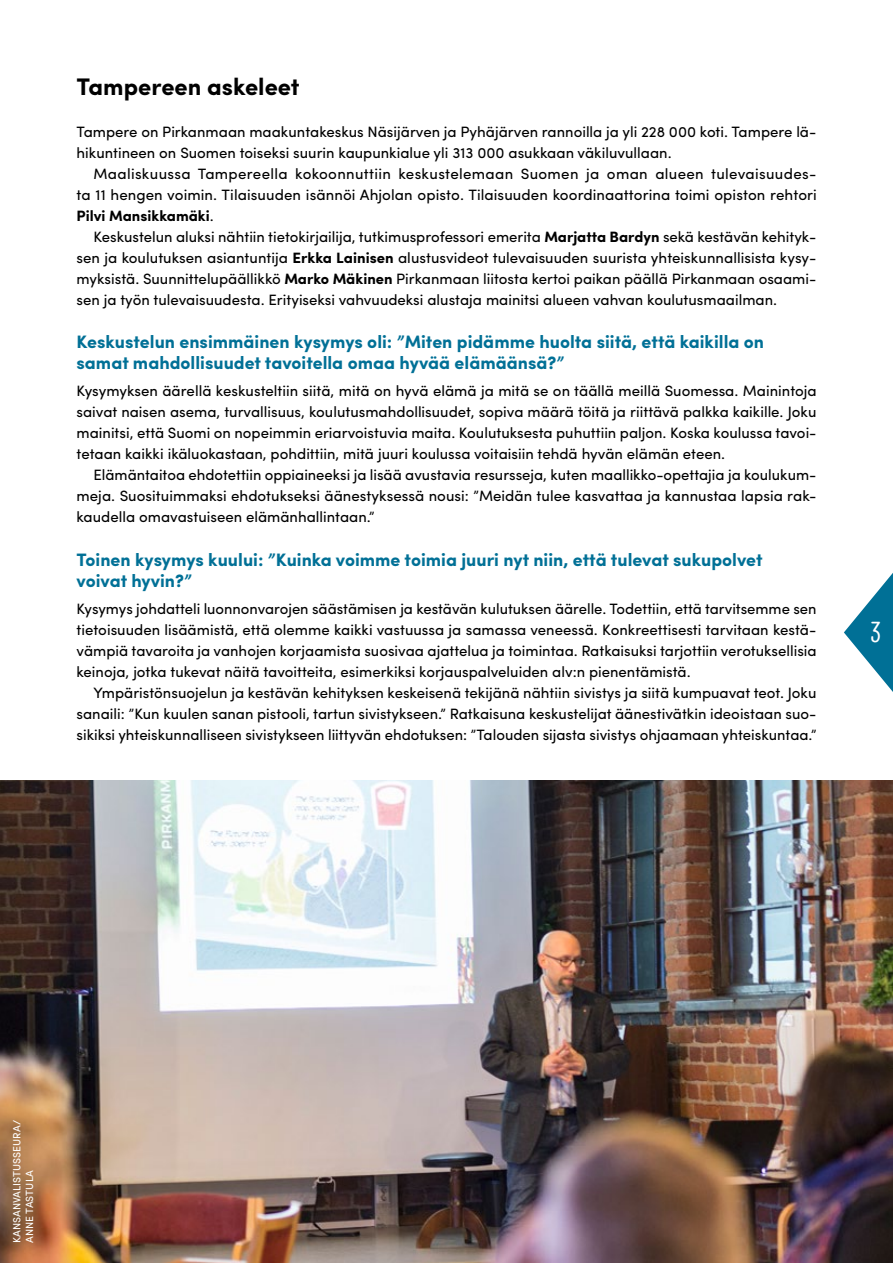
<style>
.page{position:relative;width:893px;height:1263px;background:#fff}
.page>*{position:absolute;margin:0;border:0;box-sizing:border-box;transform-origin:0 0}
.t1{font:700 27px "Karmina";color:#fff}
.t2{font:700 24px "Sofia Pro";color:#000}
.t3{font:700 18px/21.6px "Sofia Pro";color:#007096}
.t4{font:15px/21px "Sofia Pro";color:#000}
.t5{font:15px "Sofia Pro";letter-spacing:.02em;color:#000}
.t6{font:700 15px "Sofia Pro";color:#000}
.t7{font:10.5px/12.6px "Sofia Pro";color:#fff}
.s1{font-weight:400}
.s2{font-weight:700}
</style>
<div class="page">
<img style="left:0;top:780px;width:893px;height:483px">
<svg style="left:844px;top:573px;width:49px;height:119px"></svg>
<h2 class="t2" style="left:77px;top:68px;width:225px">Tampereen askeleet</h2>
<p class="t4" style="left:77px;top:120px;width:741px">Tampere on Pirkanmaan maakuntakeskus Näsijärven ja Pyhäjärven rannoilla ja yli 228 000 koti. Tampere lä-</p>
<p class="t4" style="left:77px;top:141px;width:597px">hikuntineen on Suomen toiseksi suurin kaupunkialue yli 313 000 asukkaan väkiluvullaan.</p>
<p class="t5" style="left:94px;top:162px;width:99px">Maaliskuussa</p>
<p class="t6" style="left:77px;top:204px;width:139px">Pilvi Mansikkamäki<span class="s1">.</span></p>
<p class="t5" style="left:198px;top:162px;width:91px">Tampereella</p>
<p class="t5" style="left:295px;top:162px;width:97px">kokoonnuttiin</p>
<p class="t5" style="left:398px;top:162px;width:116px">keskustelemaan</p>
<p class="t4" style="left:655px;top:162px;width:50px">alueen</p>
<p class="t5" style="left:711px;top:162px;width:107px">tulevaisuudes-</p>
<p class="t4" style="left:586px;top:162px;width:15px">ja</p>
<p class="t4" style="left:521px;top:162px;width:59px">Suomen</p>
<p class="t4" style="left:607px;top:162px;width:42px">oman</p>
<p class="t4" style="left:77px;top:183px;width:742px">ta 11 hengen voimin. Tilaisuuden isännöi Ahjolan opisto. Tilaisuuden koordinaattorina toimi opiston rehtori</p>
<p class="t4" style="left:94px;top:225px;width:724px">Keskustelun aluksi nähtiin tietokirjailija, tutkimusprofessori emerita <span class="s2">Marjatta Bardyn</span> sekä kestävän kehityk-</p>
<p class="t4" style="left:77px;top:246px;width:741px">sen ja koulutuksen asiantuntija <span class="s2">Erkka Lainisen</span> alustusvideot tulevaisuuden suurista yhteiskunnallisista kysy-</p>
<p class="t4" style="left:77px;top:267px;width:741px">myksistä. Suunnittelupäällikkö <span class="s2">Marko Mäkinen</span> Pirkanmaan liitosta kertoi paikan päällä Pirkanmaan osaami-</p>
<p class="t4" style="left:77px;top:288px;width:702px">sen ja työn tulevaisuudesta. Erityiseksi vahvuudeksi alustaja mainitsi alueen vahvan koulutusmaailman.</p>
<p class="t3" style="left:77px;top:330px;width:689px">Keskustelun ensimmäinen kysymys oli ”: Miten pidämme huolta siitä, että kaikilla on samat mahdollisuudet tavoitella omaa hyvää elämäänsä “?</p>
<p class="t4" style="left:77px;top:380px;width:742px">Kysymyksen äärellä keskusteltiin siitä, mitä on hyvä elämä ja mitä se on täällä meillä Suomessa. Mainintoja saivat naisen asema, turvallisuus, koulutusmahdollisuudet, sopiva määrä töitä ja riittävä palkka kaikille. Joku</p>
<p class="t4" style="left:77px;top:443px;width:650px">tetaan kaikki ikäluokastaan, pohdittiin, mitä juuri koulussa voitaisiin tehdä hyvän elämän eteen.</p>
<p class="t4" style="left:77px;top:422px;width:741px">mainitsi, että Suomi on nopeimmin eriarvoistuvia maita. Koulutuksesta puhuttiin paljon. Koska koulussa tavoi-</p>
<p class="t4" style="left:94px;top:464px;width:724px">Elämäntaitoa ehdotettiin oppiaineeksi ja lisää avustavia resursseja, kuten maallikko-opettajia ja koulukum-</p>
<p class="t4" style="left:77px;top:485px;width:741px">meja. Suosituimmaksi ehdotukseksi äänestyksessä nousi ”: Meidän tulee kasvattaa ja kannustaa lapsia rak-</p>
<p class="t4" style="left:77px;top:506px;width:300px">kaudella omavastuiseen elämänhallintaan“.</p>
<p class="t3" style="left:77px;top:547px;width:688px">Toinen kysymys kuului ”: Kuinka voimme toimia juuri nyt niin, että tulevat sukupolvet voivat hyvin “?</p>
<p class="t4" style="left:77px;top:597px;width:741px">Kysymys johdatteli luonnonvarojen säästämisen ja kestävän kulutuksen äärelle. Todettiin, että tarvitsemme sen</p>
<p class="t4" style="left:77px;top:639px;width:742px">vämpiä tavaroita ja vanhojen korjaamista suosivaa ajattelua ja toimintaa. Ratkaisuksi tarjottiin verotuksellisia</p>
<p class="t4" style="left:77px;top:618px;width:741px">tietoisuuden lisäämistä, että olemme kaikki vastuussa ja samassa veneessä. Konkreettisesti tarvitaan kestä-</p>
<p class="t4" style="left:94px;top:660px;width:724px;text-indent:-17px">keinoja, jotka tukevat näitä tavoitteita, esimerkiksi korjauspalveluiden alv n: pienentämistä.<br>Ympäristönsuojelun ja kestävän kehityksen keskeisenä tekijänä nähtiin sivistys ja siitä kumpuavat teot. Joku</p>
<p class="t4" style="left:77px;top:723px;width:741px">sikiksi yhteiskunnalliseen sivistykseen liittyvän ehdotuksen ”: Talouden sijasta sivistys ohjaamaan yhteiskuntaa“.</p>
<p class="t4" style="left:77px;top:702px;width:741px">sanaili ”: Kun kuulen sanan pistooli, tartun sivistykseen” . Ratkaisuna keskustelijat äänestivätkin ideoistaan suo-</p>
<h1 class="t1" style="left:871px;top:617px;width:10px">3</h1>
<p class="t7" style="left:10px;top:1243px;width:125px;rotate:-90deg">KANSANVALISTUSSEURA/<br>ANNE TASTULA</p>
</div>
